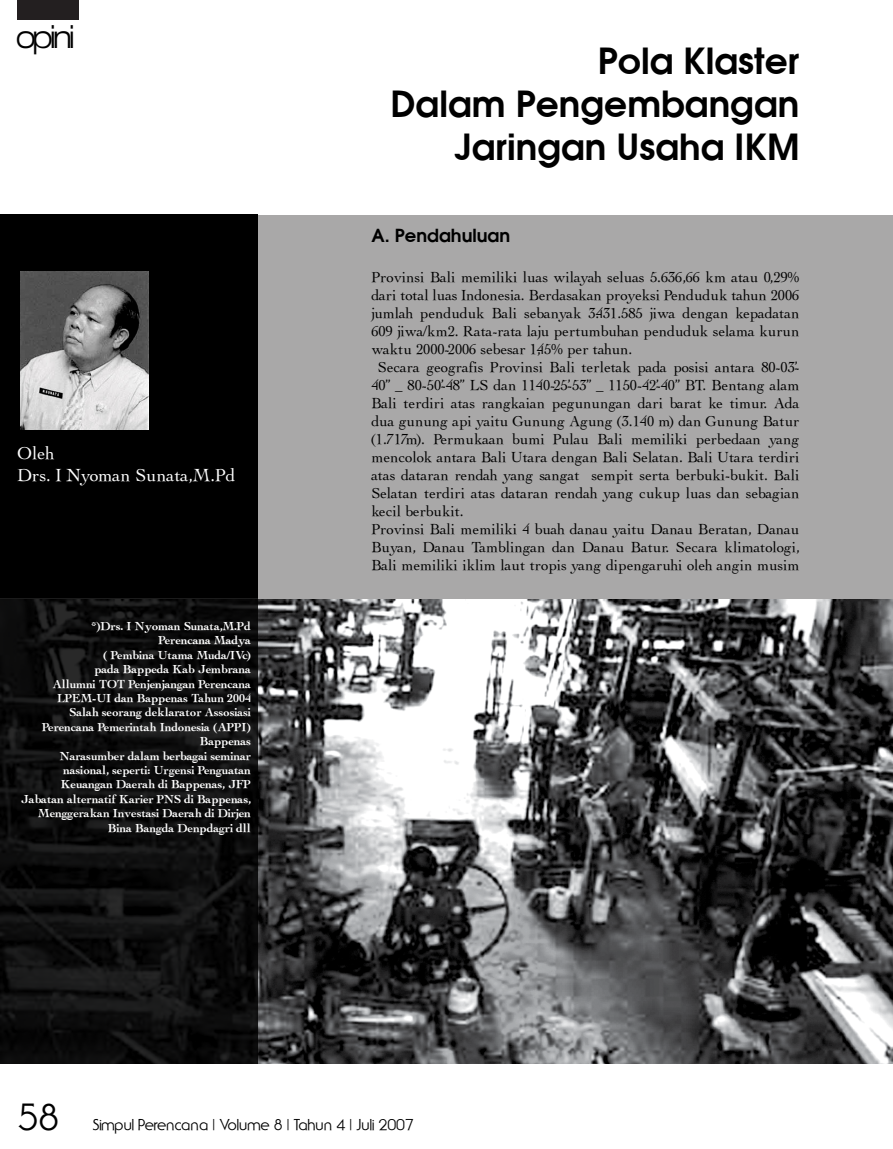
<style>
.page{position:relative;width:893px;height:1149px;background:#fff}
.page>*{position:absolute;margin:0;border:0;box-sizing:border-box;transform-origin:0 0}
.t1{font:600 36px/43.2px "Avant Garde";color:#000;text-align:right}
.t2{font:36px "Ubiq Gothic S Si";color:#000}
.t3{font:22.5px "Strait";color:#000}
.t4{font:18px/21.6px "Thesis S Si";color:#fff}
.t5{font:600 18px "Avant Garde";color:#000}
.t6{font:15px "Thesis S Si";color:#000}
.t7{font:15px "Ubiq Gothic S Si";color:#000}
.t8{font:700 12px/14.4px "Thesis S Si";color:#fff;text-align:right}
</style>
<div class="page">
<div style="left:0;top:215px;width:893px;height:846px;background:#a9a8a8"></div>
<div style="left:17px;top:0;width:61px;height:20px;background:#231f20"></div>
<div style="left:0;top:214px;width:258px;height:383px;background:#000"></div>
<img style="left:258px;top:599px;width:635px;height:464px">
<img style="left:20px;top:271px;width:128px;height:158px">
<svg style="left:0;top:597px;width:258px;height:466px;fill:#0c0c0c"></svg>
<h2 class="t3" style="left:17px;top:20px;width:58px">opini</h2>
<p class="t4" style="left:17px;top:442px;width:220px">Oleh<br>Drs. I Nyoman Sunata,M.Pd</p>
<p class="t8" style="left:21px;top:618px;width:231px">*)Drs. I Nyoman Sunata,M.Pd<br>Perencana Madya<br>( Pembina Utama Muda/IVc)<br>pada Bappeda Kab Jembrana<br>Allumni TOT Penjenjangan Perencana<br>LPEM-UI dan Bappenas Tahun 2004<br>Salah seorang deklarator Assosiasi<br>Perencana Pemerintah Indonesia (APPI)<br>Bappenas<br>Narasumber dalam berbagai seminar nasional, seperti: Urgensi Penguatan<br>Keuangan Daerah di Bappenas, JFP<br>Jabatan alternatif Karier PNS di Bappenas,<br>Menggerakan Investasi Daerah di Dirjen<br>Bina Bangda Denpdagri dll</p>
<h1 class="t1" style="left:390px;top:38px;width:410px">Pola Klaster<br>Dalam Pengembangan<br>Jaringan Usaha IKM</h1>
<p class="t5" style="left:371px;top:224px;width:140px">A. Pendahuluan</p>
<p class="t6" style="left:371px;top:268px;width:430px">Provinsi Bali memiliki luas wilayah seluas 5.636,66 km atau 0,29%</p>
<p class="t6" style="left:371px;top:286px;width:429px">dari total luas Indonesia. Berdasakan proyeksi Penduduk tahun 2006</p>
<p class="t6" style="left:371px;top:304px;width:429px">jumlah penduduk Bali sebanyak 3.431.585 jiwa dengan kepadatan</p>
<p class="t6" style="left:371px;top:322px;width:430px">609 jiwa/km2. Rata-rata laju pertumbuhan penduduk selama kurun</p>
<p class="t6" style="left:371px;top:340px;width:262px">waktu 2000-2006 sebesar 1,45% per tahun.</p>
<p class="t6" style="left:378px;top:358px;width:423px">Secara geografis Provinsi Bali terletak pada posisi antara 80-03’-</p>
<p class="t6" style="left:371px;top:376px;width:430px">40” _ 80-50’-48” LS dan 1140-25’-53” _ 1150-42’-40” BT. Bentang alam</p>
<p class="t6" style="left:371px;top:394px;width:430px">Bali terdiri atas rangkaian pegunungan dari barat ke timur. Ada</p>
<p class="t6" style="left:371px;top:412px;width:430px">dua gunung api yaitu Gunung Agung (3.140 m) dan Gunung Batur</p>
<p class="t6" style="left:371px;top:430px;width:429px">(1.717m). Permukaan bumi Pulau Bali memiliki perbedaan yang</p>
<p class="t6" style="left:371px;top:448px;width:429px">mencolok antara Bali Utara dengan Bali Selatan. Bali Utara terdiri</p>
<p class="t6" style="left:371px;top:466px;width:430px">atas dataran rendah yang sangat sempit serta berbuki-bukit. Bali</p>
<p class="t6" style="left:371px;top:484px;width:429px">Selatan terdiri atas dataran rendah yang cukup luas dan sebagian</p>
<p class="t6" style="left:371px;top:502px;width:94px">kecil berbukit.</p>
<p class="t6" style="left:371px;top:520px;width:429px">Provinsi Bali memiliki 4 buah danau yaitu Danau Beratan, Danau</p>
<p class="t6" style="left:371px;top:538px;width:430px">Buyan, Danau Tamblingan dan Danau Batur. Secara klimatologi,</p>
<p class="t6" style="left:371px;top:556px;width:429px">Bali memiliki iklim laut tropis yang dipengaruhi oleh angin musim</p>
<h1 class="t2" style="left:17px;top:1095px;width:44px">58</h1>
<p class="t7" style="left:93px;top:1115px;width:322px">Simpul Perencana | Volume 8 | Tahun 4 | Juli 2007</p>
</div>
